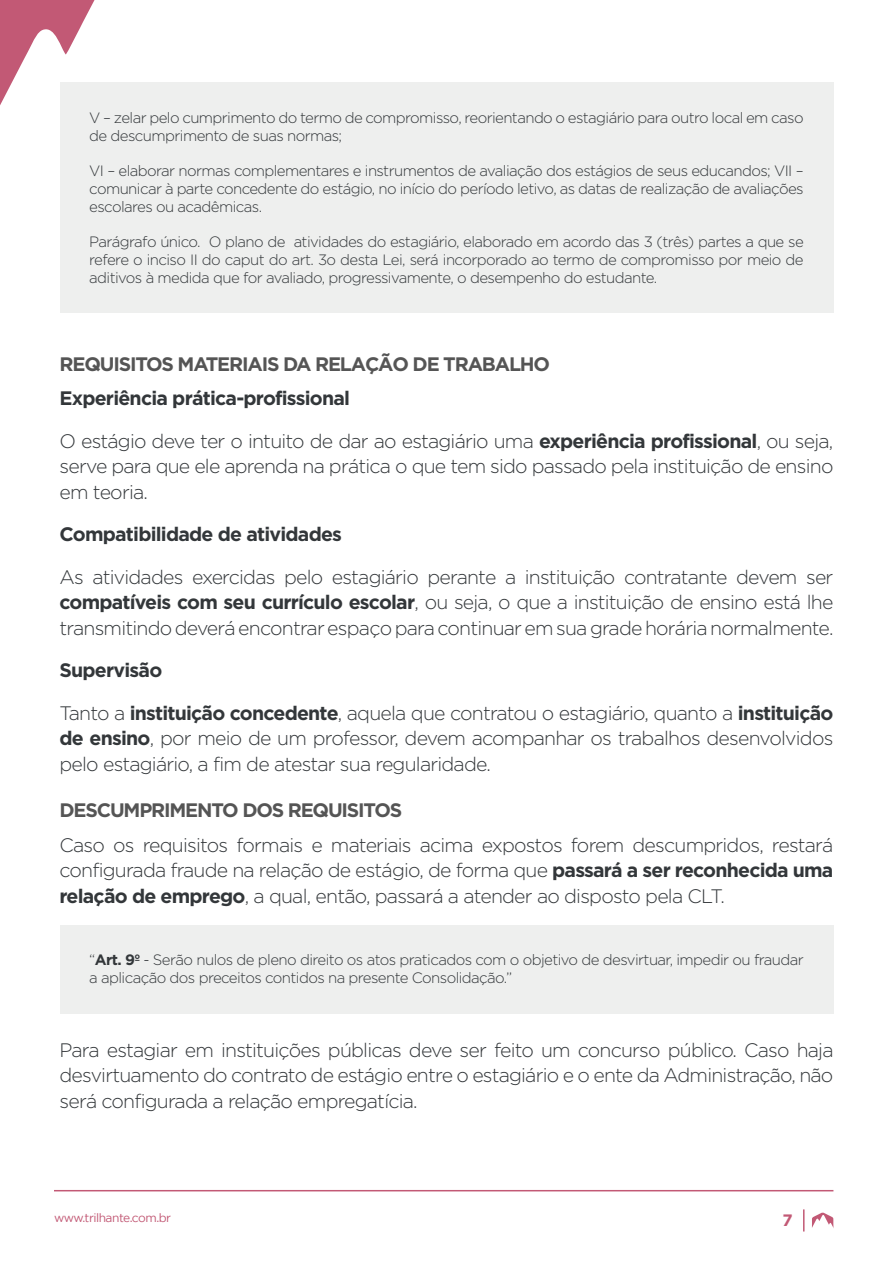
<style>
.page{position:relative;width:893px;height:1263px;background:#fff}
.page>*{position:absolute;margin:0;border:0;box-sizing:border-box;transform-origin:0 0}
.Parágrafo_Texto{font:300 19.5px/25.5px "Gotham";letter-spacing:-.04em;color:#33373a;text-align:justify}
.Parágrafo_Texto-2{font:700 19.5px "Gotham";letter-spacing:-.04em;color:#33373a}
.Título_4{font:700 19.5px "Gotham";letter-spacing:-.06em;color:#555}
.t1{font:700 16.5px "Gotham";color:#c25975}
.Citação_de_Lei_Artig{font:300 15px/18px "Gotham";letter-spacing:-.04em;color:#33373a}
.t2{font:12px "Gotham";letter-spacing:-.04em;color:#c25975}
.s1{font-weight:700}
</style>
<div class="page">
<svg style="left:0;top:0;width:95px;height:105px"></svg>
<svg style="left:803px;top:1209px;width:1px;height:22px"></svg>
<svg style="left:812px;top:1212px;width:22px;height:16px"></svg>
<hr style="left:54px;top:1190px;width:779px;height:1px;background:#c25975">
<div style="left:60px;top:82px;width:773px;height:230px;background:#eeefee"></div>
<div style="left:60px;top:925px;width:773px;height:88px;background:#eeefee"></div>
<p class="Citação_de_Lei_Artig" style="left:89px;top:108px;width:716px">V – zelar pelo cumprimento do termo de compromisso, reorientando o estagiário para outro local em caso de descumprimento de suas normas;</p>
<p class="Citação_de_Lei_Artig" style="left:89px;top:161px;width:716px;text-align:justify">VI – elaborar normas complementares e instrumentos de avaliação dos estágios de seus educandos; VII – comunicar à parte concedente do estágio, no início do período letivo, as datas de realização de avaliações escolares ou acadêmicas.</p>
<p class="Citação_de_Lei_Artig" style="left:89px;top:232px;width:716px;text-align:justify">Parágrafo único. O plano de atividades do estagiário, elaborado em acordo das 3 (três) partes a que se refere o inciso II do caput do art. 3o desta Lei, será incorporado ao termo de compromisso por meio de aditivos à medida que for avaliado, progressivamente, o desempenho do estudante.</p>
<p class="Título_4" style="left:60px;top:353px;width:492px">REQUISITOS MATERIAIS DA RELAÇÃO DE TRABALHO</p>
<p class="Parágrafo_Texto-2" style="left:60px;top:387px;width:292px">Experiência prática-profissional</p>
<p class="Parágrafo_Texto" style="left:60px;top:428px;width:775px">O estágio deve ter o intuito de dar ao estagiário uma <span class="s1">experiência profissional</span>, ou seja, serve para que ele aprenda na prática o que tem sido passado pela instituição de ensino em teoria.</p>
<p class="Parágrafo_Texto-2" style="left:60px;top:523px;width:284px">Compatibilidade de atividades</p>
<p class="Parágrafo_Texto" style="left:60px;top:564px;width:775px">As atividades exercidas pelo estagiário perante a instituição contratante devem ser <span class="s1">compatíveis com seu currículo escolar</span>, ou seja, o que a instituição de ensino está lhe transmitindo deverá encontrar espaço para continuar em sua grade horária normalmente.</p>
<p class="Parágrafo_Texto-2" style="left:60px;top:659px;width:104px">Supervisão</p>
<p class="Parágrafo_Texto" style="left:60px;top:700px;width:775px">Tanto a <span class="s1">instituição concedente</span>, aquela que contratou o estagiário, quanto a <span class="s1">instituição de ensino</span>, por meio de um professor, devem acompanhar os trabalhos desenvolvidos pelo estagiário, a fim de atestar sua regularidade.</p>
<p class="Título_4" style="left:60px;top:799px;width:344px">DESCUMPRIMENTO DOS REQUISITOS</p>
<p class="Parágrafo_Texto" style="left:60px;top:831px;width:775px">Caso os requisitos formais e materiais acima expostos forem descumpridos, restará configurada fraude na relação de estágio, de forma que <span class="s1">passará a ser reconhecida uma relação de emprego</span>, a qual, então, passará a atender ao disposto pela CLT.</p>
<p class="Citação_de_Lei_Artig" style="left:89px;top:951px;width:716px">“<span class="s1">Art. 9º</span> - Serão nulos de pleno direito os atos praticados com o objetivo de desvirtuar, impedir ou fraudar a aplicação dos preceitos contidos na presente Consolidação.”</p>
<p class="Parágrafo_Texto" style="left:60px;top:1037px;width:775px">Para estagiar em instituições públicas deve ser feito um concurso público. Caso haja desvirtuamento do contrato de estágio entre o estagiário e o ente da Administração, não será configurada a relação empregatícia.</p>
<p class="t2" style="left:54px;top:1211px;width:119px">www.trilhante.com.br</p>
<p class="t1" style="left:782px;top:1211px;width:12px">7</p>
</div>
